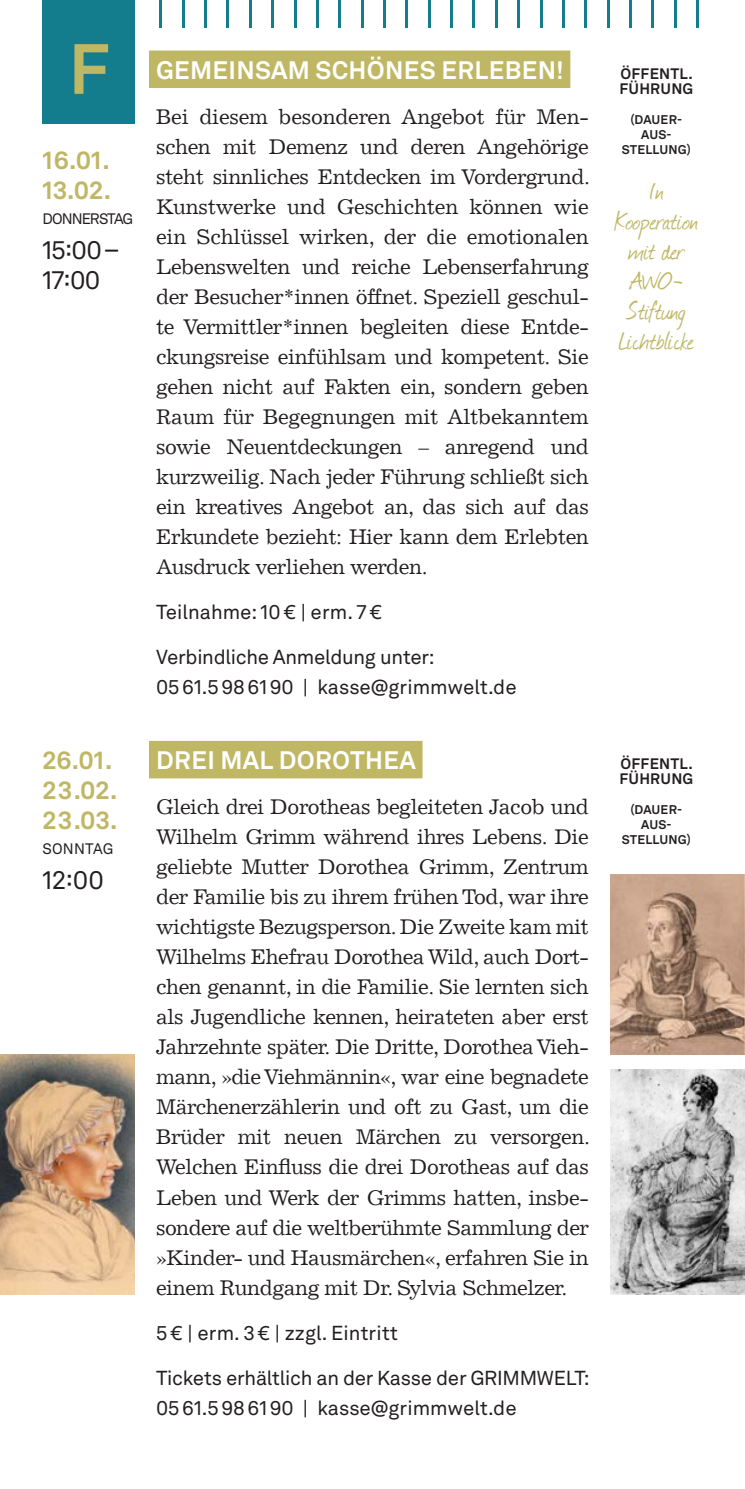
<style>
.page{position:relative;width:745px;height:1489px;background:#fff}
.page>*{position:absolute;margin:0;border:0;box-sizing:border-box;transform-origin:0 0}
.t1{font:700 70px "Akkurat LL";color:#c0b764}
.t2{font:30px/30px "Journal";letter-spacing:.005em;color:#c0b764;text-align:center}
.t3{font:700 25px "Akkurat LL";letter-spacing:.01em;color:#fff}
.t4{font:700 25px/30px "Akkurat LL";color:#c0b764}
.t5{font:25px/30px "Akkurat LL";letter-spacing:-.025em;color:#231f20}
.t6{font:21.25px/30px "Excelsior LT";letter-spacing:-.02em;color:#231f20;text-align:justify}
.t7{font:20px/30px "Akkurat LL";letter-spacing:-.01em;color:#231f20}
.t8{font:700 15px/15px "Akkurat LL";letter-spacing:.01em;color:#231f20}
.t9{font:15px "Akkurat LL";letter-spacing:-.065em;color:#231f20}
.t10{font:700 12.5px/15px "Akkurat LL";letter-spacing:.01em;color:#231f20;text-align:center}
</style>
<div class="page">
<hr style="left:159px;top:0;width:3px;height:28px;background:#137c8d">
<hr style="left:182px;top:0;width:2px;height:28px;background:#137c8d">
<hr style="left:204px;top:0;width:3px;height:28px;background:#137c8d">
<hr style="left:226px;top:0;width:3px;height:28px;background:#137c8d">
<hr style="left:249px;top:0;width:2px;height:28px;background:#137c8d">
<hr style="left:271px;top:0;width:3px;height:28px;background:#137c8d">
<hr style="left:293px;top:0;width:3px;height:28px;background:#137c8d">
<hr style="left:316px;top:0;width:2px;height:28px;background:#137c8d">
<hr style="left:338px;top:0;width:3px;height:28px;background:#137c8d">
<hr style="left:360px;top:0;width:3px;height:28px;background:#137c8d">
<hr style="left:383px;top:0;width:2px;height:28px;background:#137c8d">
<hr style="left:405px;top:0;width:3px;height:28px;background:#137c8d">
<hr style="left:427px;top:0;width:3px;height:28px;background:#137c8d">
<hr style="left:450px;top:0;width:2px;height:28px;background:#137c8d">
<hr style="left:472px;top:0;width:3px;height:28px;background:#137c8d">
<hr style="left:495px;top:0;width:2px;height:28px;background:#137c8d">
<hr style="left:517px;top:0;width:2px;height:28px;background:#137c8d">
<hr style="left:539px;top:0;width:3px;height:28px;background:#137c8d">
<hr style="left:562px;top:0;width:2px;height:28px;background:#137c8d">
<hr style="left:584px;top:0;width:2px;height:28px;background:#137c8d">
<hr style="left:606px;top:0;width:3px;height:28px;background:#137c8d">
<hr style="left:629px;top:0;width:2px;height:28px;background:#137c8d">
<hr style="left:651px;top:0;width:2px;height:28px;background:#137c8d">
<hr style="left:673px;top:0;width:3px;height:28px;background:#137c8d">
<hr style="left:696px;top:0;width:2px;height:28px;background:#137c8d">
<div style="left:149px;top:740px;width:273px;height:38px;background:#c0b764"></div>
<img style="left:610px;top:874px;width:134px;height:180px">
<img style="left:610px;top:1069px;width:134px;height:225px">
<img style="left:0;top:1054px;width:135px;height:240px">
<div style="left:43px;top:0;width:92px;height:124px;background:#137c8d"></div>
<div style="left:149px;top:50px;width:421px;height:38px;background:#c0b764"></div>
<h1 class="t1" style="left:68px;top:15px;width:43px">F</h1>
<p class="t4" style="left:43px;top:143px;width:70px">16.01.<br>13.02.</p>
<p class="t9" style="left:43px;top:207px;width:92px">DONNERSTAG</p>
<p class="t5" style="left:43px;top:234px;width:79px">15:00–<br>17:00</p>
<p class="t4" style="left:43px;top:743px;width:76px">26.01.<br>23.02.<br>23.03.</p>
<p class="t9" style="left:43px;top:837px;width:72px">SONNTAG</p>
<p class="t5" style="left:43px;top:864px;width:63px">12:00</p>
<p class="t3" style="left:156px;top:51px;width:408px">GEMEINSAM SCHÖNES ERLEBEN!</p>
<p class="t6" style="left:156px;top:102px;width:435px">Bei diesem besonderen Angebot für Men&shy;schen mit Demenz und deren Angehörige steht sinnliches Entdecken im Vordergrund.<br>Kunstwerke und Geschichten können wie ein Schlüssel wirken, der die emotionalen Lebenswelten und reiche Lebenserfahrung der Besucher*innen öffnet. Speziell geschul&shy;te Vermittler*innen begleiten diese Entde&shy;ckungsreise einfühlsam und kompetent. Sie gehen nicht auf Fakten ein, sondern geben Raum für Begegnungen mit Altbekanntem sowie Neuentdeckungen – anregend und kurzweilig. Nach jeder Führung schließt sich ein kreatives Angebot an, das sich auf das Erkundete bezieht: Hier kann dem Erlebten Ausdruck verliehen werden.</p>
<p class="t7" style="left:156px;top:596px;width:227px">Teilnahme: 10 € | erm. 7 €</p>
<p class="t7" style="left:156px;top:641px;width:362px">Verbindliche Anmeldung unter:<br>05 61.5 98 61 90 | kasse@grimmwelt.de</p>
<p class="t3" style="left:156px;top:741px;width:261px">DREI MAL DOROTHEA</p>
<p class="t6" style="left:156px;top:792px;width:435px">Gleich drei Dorotheas begleiteten Jacob und Wilhelm Grimm während ihres Lebens. Die geliebte Mutter Dorothea Grimm, Zentrum der Familie bis zu ihrem frühen Tod, war ihre wichtigste Bezugsperson. Die Zweite kam mit Wilhelms Ehefrau Dorothea Wild, auch Dort&shy;chen genannt, in die Familie. Sie lernten sich als Jugendliche kennen, heirateten aber erst Jahrzehnte später. Die Dritte, Dorothea Vieh&shy;mann, »die Viehmännin«, war eine begnadete Märchenerzählerin und oft zu Gast, um die Brüder mit neuen Märchen zu versorgen.<br>Welchen Einfluss die drei Dorotheas auf das Leben und Werk der Grimms hatten, insbe&shy;sondere auf die weltberühmte Sammlung der »Kinder- und Hausmärchen«, erfahren Sie in einem Rundgang mit Dr. Sylvia Schmelzer.</p>
<p class="t7" style="left:156px;top:1316px;width:243px">5 € | erm. 3 € | zzgl. Eintritt</p>
<p class="t7" style="left:156px;top:1361px;width:434px">Tickets erhältlich an der Kasse der GRIMMWELT:<br>05 61.5 98 61 90 | kasse@grimmwelt.de</p>
<p class="t8" style="left:619px;top:65px;width:75px">ÖFFENTL.<br>FÜHRUNG</p>
<p class="t10" style="left:621px;top:111px;width:70px">(DAUER-<br>AUS-<br>STELLUNG)</p>
<h2 class="t2" style="left:613px;top:175px;width:86px">In<br>Kooperation mit der<br>AWO-<br>Stiftung<br>Lichtblicke</h2>
<p class="t8" style="left:619px;top:755px;width:75px">ÖFFENTL.<br>FÜHRUNG</p>
<p class="t10" style="left:621px;top:801px;width:70px">(DAUER-<br>AUS-<br>STELLUNG)</p>
</div>
